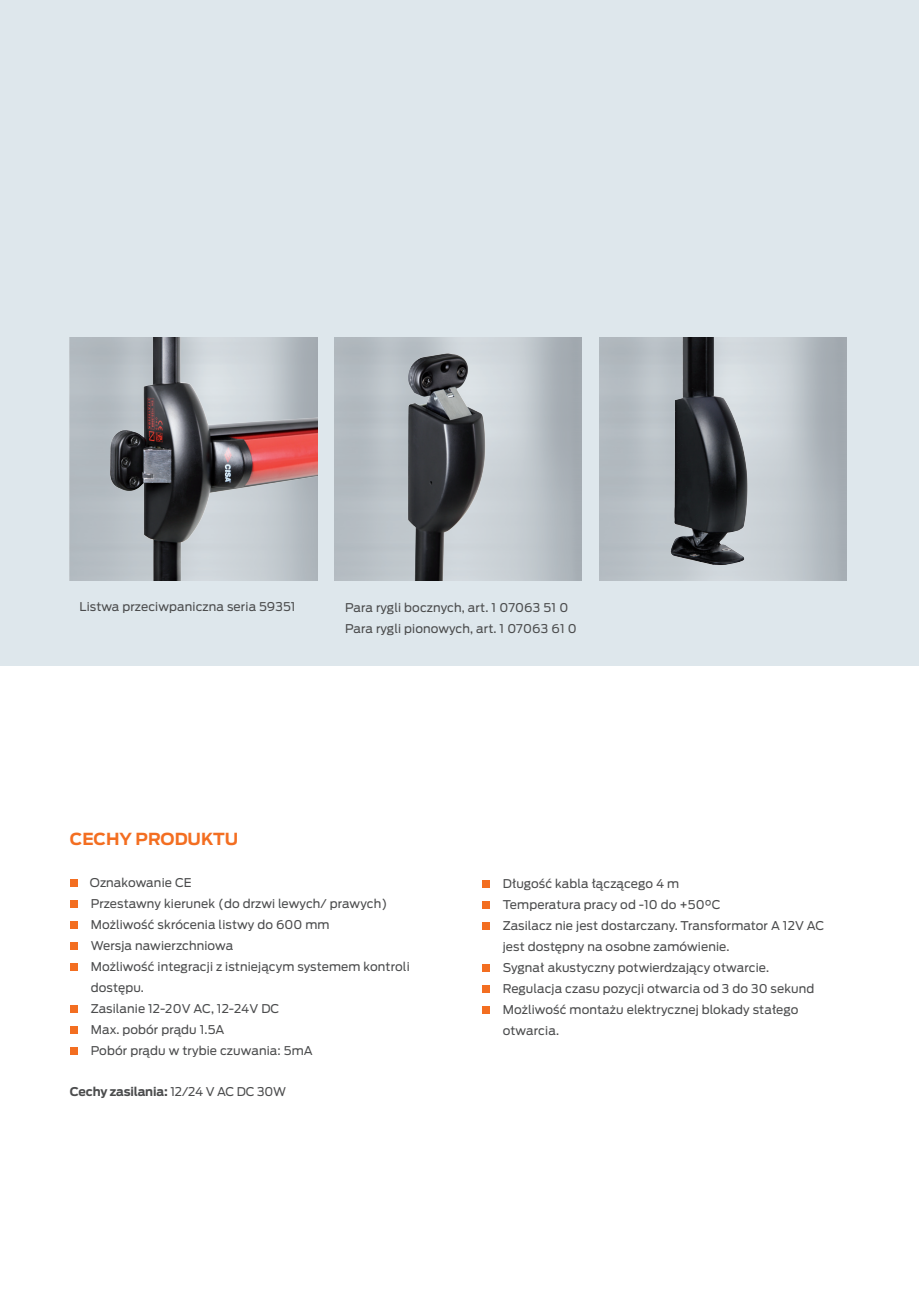
<style>
.page{position:relative;width:919px;height:1289px;background:#fff}
.page>*{position:absolute;margin:0;border:0;box-sizing:border-box;transform-origin:0 0}
.t1{font:700 16.5px "Antenna";color:#f36e21}
.t2{font:12px/21px "Antenna";letter-spacing:.01em;color:#4b4c4d}
.t3{font:700 12px "Antenna";letter-spacing:-.01em;color:#4b4c4d}
.s1{font-weight:400}
</style>
<div class="page">
<div style="left:0;top:0;width:13px;height:665px;background:#dee7ec"></div>
<div style="left:13px;top:0;width:905px;height:665px;background:#dee7ec"></div>
<div style="left:70px;top:338px;width:247px;height:243px;background:#b3bbc1"></div>
<img style="left:617px;top:338px;width:159px;height:235px">
<img style="left:359px;top:337px;width:167px;height:244px">
<img style="left:86px;top:337px;width:231px;height:243px">
<div style="left:70px;top:879px;width:8px;height:7px;background:#f36e21"></div>
<div style="left:70px;top:900px;width:8px;height:7px;background:#f36e21"></div>
<div style="left:70px;top:921px;width:8px;height:7px;background:#f36e21"></div>
<div style="left:70px;top:942px;width:8px;height:7px;background:#f36e21"></div>
<div style="left:70px;top:963px;width:8px;height:7px;background:#f36e21"></div>
<div style="left:70px;top:1005px;width:8px;height:7px;background:#f36e21"></div>
<div style="left:70px;top:1026px;width:8px;height:7px;background:#f36e21"></div>
<div style="left:70px;top:1047px;width:8px;height:7px;background:#f36e21"></div>
<div style="left:482px;top:880px;width:7px;height:7px;background:#f36e21"></div>
<div style="left:482px;top:901px;width:7px;height:7px;background:#f36e21"></div>
<div style="left:482px;top:922px;width:7px;height:7px;background:#f36e21"></div>
<div style="left:482px;top:964px;width:7px;height:7px;background:#f36e21"></div>
<div style="left:482px;top:985px;width:7px;height:7px;background:#f36e21"></div>
<div style="left:482px;top:1006px;width:7px;height:7px;background:#f36e21"></div>
<p class="t2" style="left:79px;top:596px;width:217px">Listwa przeciwpaniczna seria 59351</p>
<p class="t2" style="left:345px;top:596px;width:233px">Para rygli bocznych, art. 1 07063 51 0<br>Para rygli pionowych, art. 1 07063 61 0</p>
<h1 class="t1" style="left:70px;top:827px;width:13px">cec</h1>
<h1 class="t1" style="left:106px;top:827px;width:44px">hy produktu</h1>
<p class="t2" style="left:90px;top:871px;width:321px">Oznakowanie CE<br>Przestawny kierunek (do drzwi lewych/ prawych)<br>Możliwość skrócenia listwy do 600 mm<br>Wersja nawierzchniowa<br>Możliwość integracji z istniejącym systemem kontroli dostępu.<br>Zasilanie 12-20V AC, 12-24V DC<br>Max. pobór prądu 1.5A<br>Pobór prądu w trybie czuwania: 5mA</p>
<p class="t2" style="left:503px;top:872px;width:323px">Długość kabla łączącego 4 m<br>Temperatura pracy od -10 do +50°C<br>Zasilacz nie jest dostarczany. Transformator A 12V AC jest dostępny na osobne zamówienie.<br>Sygnał akustyczny potwierdzający otwarcie.<br>Regulacja czasu pozycji otwarcia od 3 do 30 sekund Możliwość montażu elektrycznej blokady stałego otwarcia.</p>
<p class="t3" style="left:70px;top:1082px;width:218px">Cechy zasilania: <span class="s1">12/24 V AC DC 30W</span></p>
</div>
